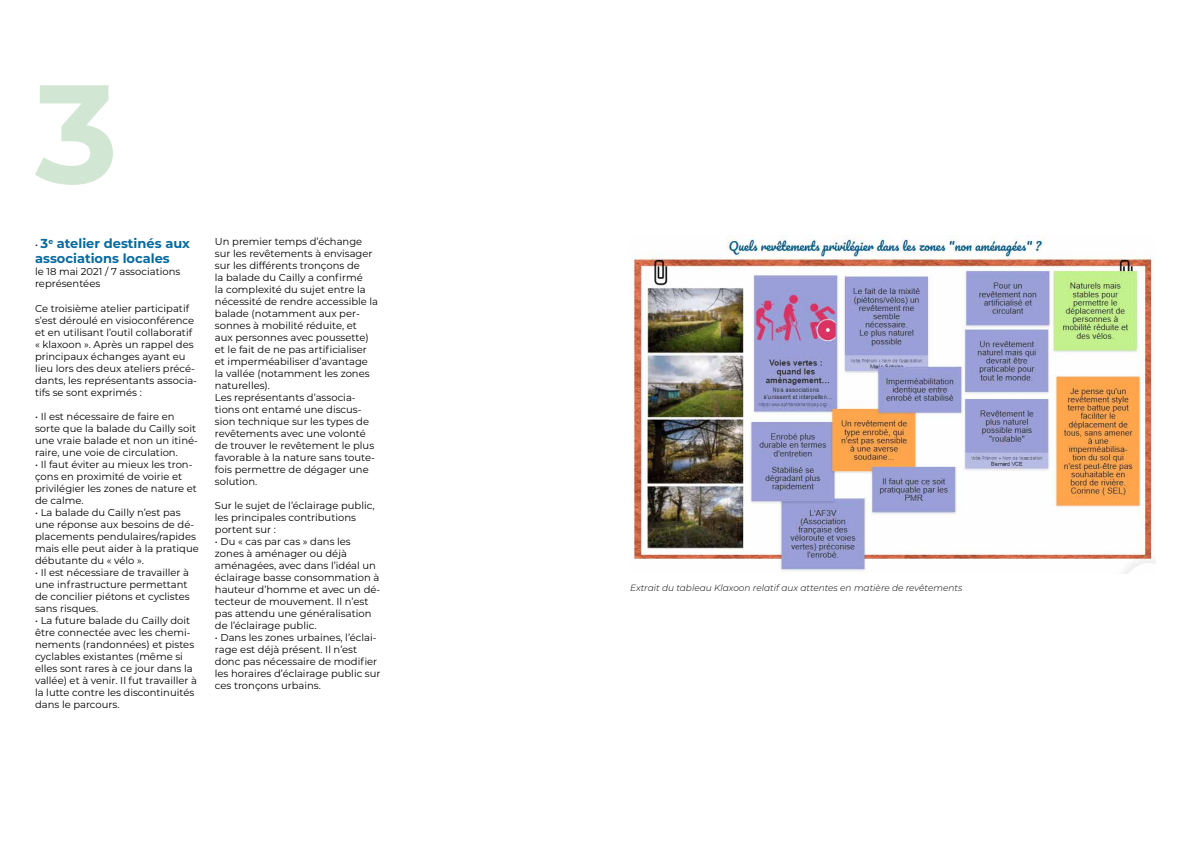
<style>
.page{position:relative;width:1191px;height:842px;background:#fff}
.page>*{position:absolute;margin:0;border:0;box-sizing:border-box;transform-origin:0 0}
.t1{font:700 140px "Montserrat";color:#d2e7d3}
.t2{font:700 13px/15.6px "Montserrat";color:#066ba1}
.t3{font:10px/12px "Montserrat";color:#000}
.t4{font:italic 300 9px "Montserrat";color:#000}
.s1{font-weight:400;font-size:10px;color:#000}
</style>
<div class="page">
<img style="left:633px;top:235px;width:522px;height:339px">
<h1 class="t1" style="left:35px;top:33px;width:84px">3</h1>
<h2 class="t2" style="left:35px;top:235px;width:156px"><span class="s1">•</span> 3<sup>e</sup> atelier destinés aux associations locales</h2>
<p class="t3" style="left:35px;top:266px;width:147px">le 18 mai 2021 / 7 associations représentées</p>
<p class="t3" style="left:35px;top:302px;width:163px">Ce troisième atelier participatif s’est déroulé en visioconférence et en utilisant l’outil collaboratif « klaxoon ». Après un rappel des principaux échanges ayant eu lieu lors des deux ateliers précé&shy;dants, les représentants associa&shy;tifs se sont exprimés :</p>
<p class="t3" style="left:35px;top:410px;width:164px">• Il est nécessaire de faire en sorte que la balade du Cailly soit une vraie balade et non un itiné&shy;raire, une voie de circulation.</p>
<p class="t3" style="left:35px;top:458px;width:163px">• Il faut éviter au mieux les tron&shy;çons en proximité de voirie et privilégier les zones de nature et de calme.</p>
<p class="t3" style="left:35px;top:506px;width:165px">• La balade du Cailly n’est pas une réponse aux besoins de dé&shy;placements pendulaires/rapides mais elle peut aider à la pratique débutante du « vélo ».</p>
<p class="t3" style="left:35px;top:566px;width:156px">• Il est nécessiare de travailler à une infrastructure permettant de concilier piétons et cyclistes sans risques.</p>
<p class="t3" style="left:35px;top:614px;width:163px">• La future balade du Cailly doit être connectée avec les chemi&shy;nements (randonnées) et pistes cyclables existantes (même si elles sont rares à ce jour dans la vallée) et à venir. Il fut travailler à la lutte contre les discontinuités dans le parcours.</p>
<p class="t3" style="left:215px;top:235px;width:165px">Un premier temps d’échange sur les revêtements à envisager sur les différents tronçons de<br>la balade du Cailly a confirmé<br>la complexité du sujet entre la nécessité de rendre accessible la balade (notamment aux per&shy;sonnes à mobilité réduite, et<br>aux personnes avec poussette) et le fait de ne pas artificialiser et imperméabiliser d’avantage la vallée (notamment les zones naturelles).<br>Les représentants d’associa&shy;tions ont entamé une discus&shy;sion technique sur les types de revêtements avec une volonté de trouver le revêtement le plus favorable à la nature sans toute&shy;fois permettre de dégager une solution.</p>
<p class="t3" style="left:215px;top:499px;width:161px">Sur le sujet de l’éclairage public, les principales contributions portent sur :</p>
<p class="t3" style="left:215px;top:535px;width:167px">• Du « cas par cas » dans les zones à aménager ou déjà aménagées, avec dans l’idéal un éclairage basse consommation à hauteur d’homme et avec un dé&shy;tecteur de mouvement. Il n’est pas attendu une généralisation de l’éclairage public.</p>
<p class="t3" style="left:215px;top:631px;width:167px">• Dans les zones urbaines, l’éclai&shy;rage est déjà présent. Il n’est donc pas nécessaire de modifier les horaires d’éclairage public sur ces tronçons urbains.</p>
<p class="t4" style="left:630px;top:581px;width:334px">Extrait du tableau Klaxoon relatif aux attentes en matière de revêtements</p>
</div>
